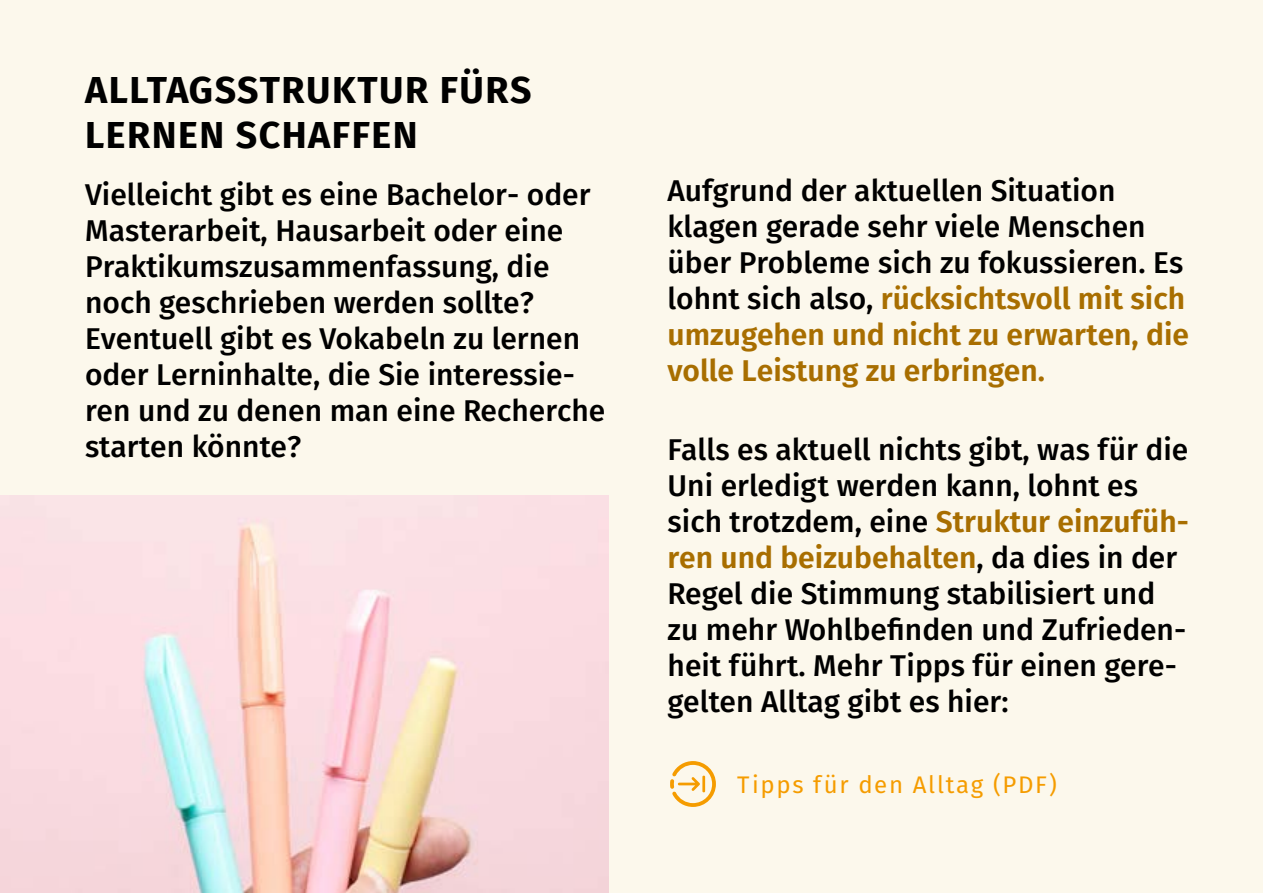
<style>
.page{position:relative;width:1263px;height:893px;background:#fcf8ec}
.page>*{position:absolute;margin:0;border:0;box-sizing:border-box;transform-origin:0 0}
.t1{font:700 37.5px/45px "Fira Sans";letter-spacing:.04em;color:#000}
.t2{font:500 30px/36px "Fira Sans";color:#000}
.t3{font:24px "Fira Sans";letter-spacing:.07em;color:#f59c00}
.s1{font-weight:600;color:#a86e00}
</style>
<div class="page">
<svg style="left:670px;top:761px;width:46px;height:46px"></svg>
<hr style="left:702px;top:776px;width:3px;height:16px;background:#f59c00">
<img style="left:0;top:496px;width:608px;height:397px">
<p class="t1" style="left:85px;top:67px;width:448px">ALLTAGSSTRUKTUR FÜRS<br>LERNEN SCHAFFEN</p>
<p class="t2" style="left:85px;top:176px;width:522px">Vielleicht gibt es eine Bachelor- oder Masterarbeit, Hausarbeit oder eine Praktikumszusammenfassung, die noch geschrieben werden sollte?<br>Eventuell gibt es Vokabeln zu lernen oder Lerninhalte, die Sie interessie&shy;ren und zu denen man eine Recherche starten könnte?</p>
<p class="t2" style="left:668px;top:173px;width:523px">Aufgrund der aktuellen Situation klagen gerade sehr viele Menschen über Probleme sich zu fokussieren. Es lohnt sich also, <span class="s1">rücksichtsvoll mit sich umzugehen und nicht zu erwarten, die volle Leistung zu erbringen.</span></p>
<p class="t2" style="left:668px;top:432px;width:523px">Falls es aktuell nichts gibt, was für die Uni erledigt werden kann, lohnt es sich trotzdem, eine <span class="s1">Struktur einzufüh&shy;ren und beizubehalten</span>, da dies in der Regel die Stimmung stabilisiert und zu mehr Wohlbefinden und Zufrieden&shy;heit führt. Mehr Tipps für einen gere&shy;gelten Alltag gibt es hier:</p>
<p class="t3" style="left:737px;top:768px;width:321px">Tipps für den Alltag (PDF)</p>
</div>
